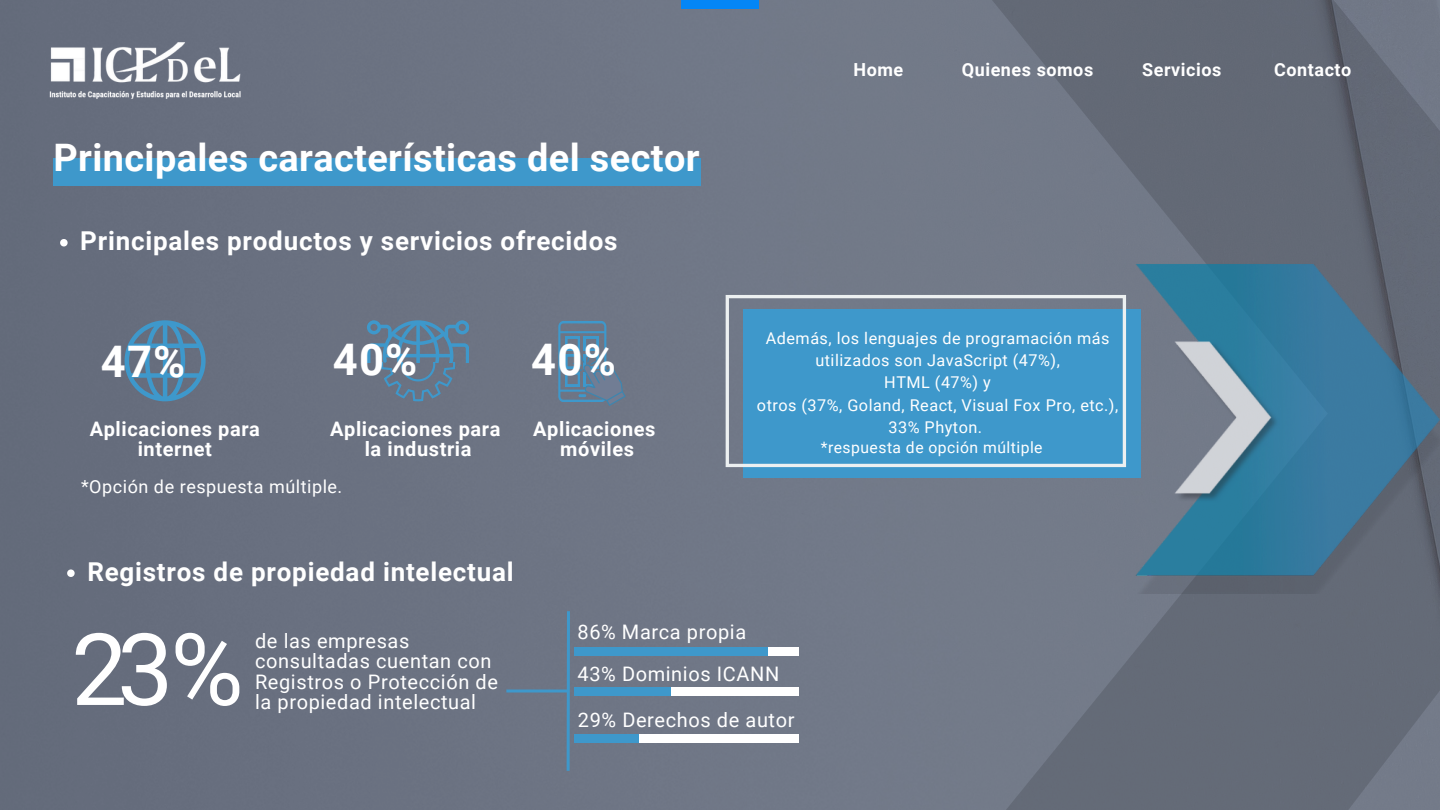
<style>
.page{position:relative;width:1440px;height:810px;background:#fff}
.page>*{position:absolute;margin:0;border:0;box-sizing:border-box;transform-origin:0 0}
.t1{font:100.1px "Roboto";color:#fff}
.t2{font:700 43.5px "Roboto";color:#fff}
.t3{font:700 37.9px "Roboto";letter-spacing:.01em;color:#fff}
.t4{font:700 26px "Roboto";letter-spacing:.03em;color:#fff}
.t5{font:20px/20.2px "Roboto";letter-spacing:.03em;color:#fff}
.t6{font:700 20px/20.2px "Roboto";letter-spacing:.03em;color:#fff;text-align:center}
.t7{font:700 18px "Roboto";letter-spacing:.03em;color:#fff}
.t8{font:18px "Roboto";letter-spacing:.03em;color:#fff}
.t9{font:16.2px/22.3px "Roboto";letter-spacing:.03em;color:#fff;text-align:center}
.t10{font:15.7px "Roboto";letter-spacing:.03em;color:#fff}
</style>
<div class="page">
<div style="left:0;top:0;width:985px;height:810px;background:#6d7483"></div>
<svg style="left:565px;top:608px;width:6px;height:166px"></svg>
<hr style="left:506px;top:690px;width:62px;height:3px;background:#3e98cb">
<div style="left:681px;top:0;width:78px;height:9px;background:#0486f6"></div>
<svg style="left:367px;top:320px;width:102px;height:81px;background:#5e7c96"></svg>
<img style="left:36px;top:30px;width:218px;height:81px">
<svg style="left:985px;top:0;width:455px;height:810px;background:#686f7c"></svg>
<div style="left:574px;top:647px;width:225px;height:9px;background:#fff"></div>
<div style="left:574px;top:647px;width:193px;height:9px;background:#3e98cb"></div>
<div style="left:574px;top:687px;width:225px;height:9px;background:#fff"></div>
<div style="left:574px;top:687px;width:96px;height:9px;background:#3e98cb"></div>
<div style="left:574px;top:734px;width:225px;height:9px;background:#fff"></div>
<div style="left:574px;top:734px;width:65px;height:9px;background:#3e98cb"></div>
<svg style="left:558px;top:321px;width:68px;height:85px;background:#617f99"></svg>
<svg style="left:125px;top:320px;width:81px;height:81px;background:#567e9b"></svg>
<svg style="left:60px;top:239px;width:8px;height:7px"></svg>
<svg style="left:67px;top:569px;width:8px;height:8px"></svg>
<img style="left:1129px;top:257px;width:311px;height:336px">
<div style="left:53px;top:159px;width:648px;height:27px;background:#3e98cb"></div>
<div style="left:744px;top:309px;width:397px;height:169px;background:#3e98cb"></div>
<svg style="left:726px;top:293px;width:400px;height:189px"></svg>
<p class="t3" style="left:53px;top:136px;width:648px">Principales características del sector</p>
<p class="t4" style="left:80px;top:226px;width:539px">Principales productos y servicios ofrecidos</p>
<p class="t2" style="left:101px;top:337px;width:86px">47%</p>
<p class="t2" style="left:333px;top:335px;width:86px">40%</p>
<p class="t2" style="left:531px;top:335px;width:86px">40%</p>
<p class="t6" style="left:90px;top:419px;width:172px">Aplicaciones para internet</p>
<p class="t6" style="left:330px;top:419px;width:172px">Aplicaciones para</p>
<p class="t6" style="left:365px;top:439px;width:108px">la industria</p>
<p class="t8" style="left:81px;top:476px;width:263px">*Opción de respuesta múltiple.</p>
<p class="t6" style="left:533px;top:419px;width:124px">Aplicaciones</p>
<p class="t6" style="left:560px;top:439px;width:76px">móviles</p>
<p class="t4" style="left:87px;top:557px;width:428px">Registros de propiedad intelectual</p>
<p class="t7" style="left:853px;top:59px;width:51px">Home</p>
<p class="t7" style="left:962px;top:59px;width:133px">Quienes somos</p>
<p class="t7" style="left:1142px;top:59px;width:81px">Servicios</p>
<p class="t7" style="left:1274px;top:59px;width:79px">Contacto</p>
<p class="t9" style="left:766px;top:327px;width:345px">Además, los lenguajes de programación más utilizados son JavaScript (47%),</p>
<p class="t9" style="left:884px;top:372px;width:108px">HTML (47%) y</p>
<p class="t9" style="left:757px;top:394px;width:363px">otros (37%, Goland, React, Visual Fox Pro, etc.),<br>33% Phyton.</p>
<p class="t10" style="left:821px;top:439px;width:223px">*respuesta de opción múltiple</p>
<p class="t1" style="left:71px;top:612px;width:174px">23%</p>
<p class="t5" style="left:255px;top:631px;width:244px">de las empresas consultadas cuentan con<br>Registros o Protección de la propiedad intelectual</p>
<p class="t5" style="left:578px;top:622px;width:170px">86% Marca propia</p>
<p class="t5" style="left:578px;top:710px;width:218px">29% Derechos de autor</p>
<p class="t5" style="left:578px;top:664px;width:203px">43% Dominios ICANN</p>
</div>
